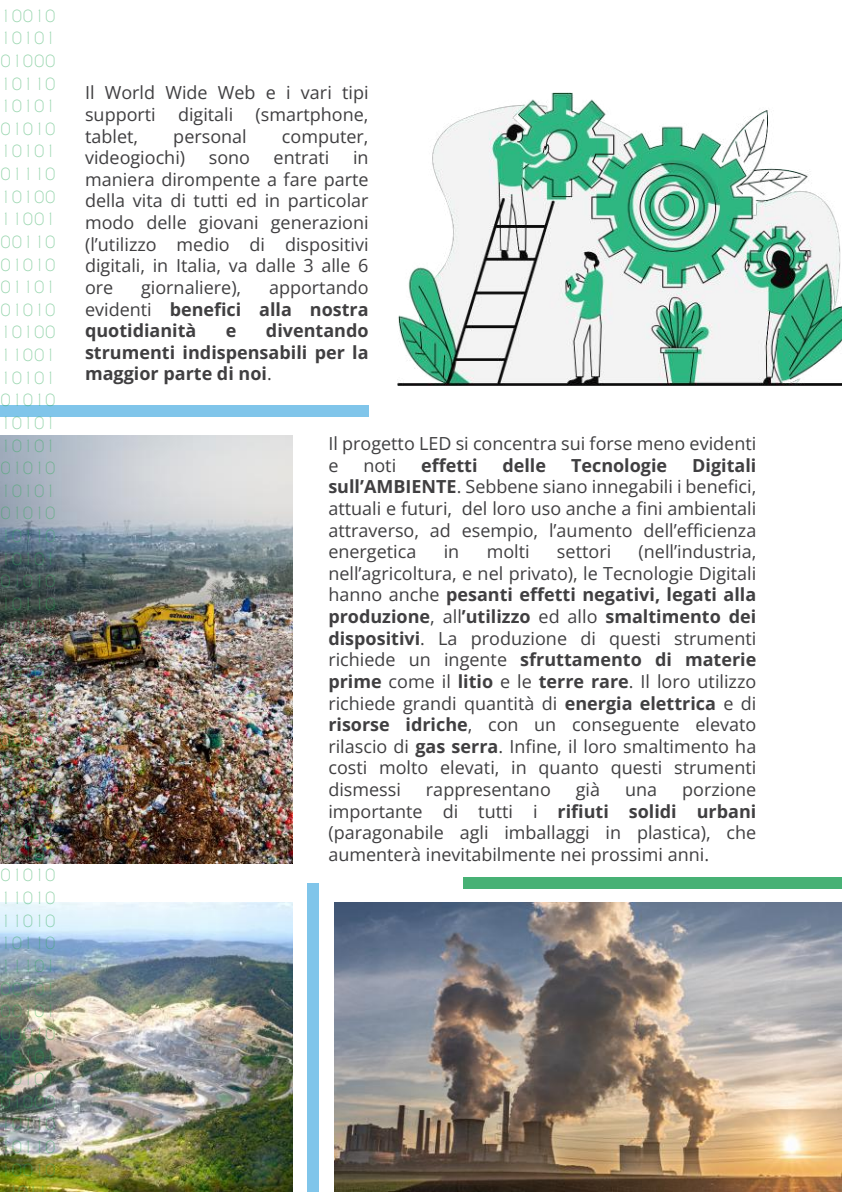
<style>
.page{position:relative;width:842px;height:1192px;background:#fff}
.page>*{position:absolute;margin:0;border:0;box-sizing:border-box;transform-origin:0 0}
.t1{font:18px/21.6px "Open Sans";color:#403f41;text-align:justify}
.t2{font:700 18px/21.6px "Open Sans";color:#403f41;text-align:justify}
.t3{font:16px/22.6px "Caviar Dreams";letter-spacing:.085em;color:rgb(43 169 88/.5);text-align:center}
.s1{font-weight:400}
.s2{font-weight:700}
</style>
<div class="page">
<div style="left:463px;top:877px;width:379px;height:11px;background:#47b175"></div>
<div style="left:308px;top:882px;width:11px;height:309px;background:#80c5ea"></div>
<div style="left:0;top:405px;width:369px;height:11px;background:#80c5ea"></div>
<img style="left:397px;top:93px;width:445px;height:292px">
<img style="left:335px;top:902px;width:507px;height:289px">
<img style="left:0;top:902px;width:292px;height:289px">
<img style="left:0;top:435px;width:292px;height:428px">
<p class="t3" style="left:1px;top:6px;width:56px">10010<br>10101<br>01000<br>10110<br>10101<br>01010<br>10101<br>01110<br>10100<br>11001<br>00110<br>01010<br>01101<br>01010<br>10100<br>11001<br>10101<br>01010<br>10101<br>10101<br>01010<br>10101<br>01010<br>10110<br>10101<br>01010<br>10110<br>10101<br>01010<br>10101<br>01010<br>10110<br>00001<br>00100<br>10101<br>01010<br>00001<br>01101<br>01010<br>11010<br>11010<br>10110<br>11101<br>00101<br>00101<br>00010<br>10101<br>10101<br>01000<br>10110<br>10110<br>10010<br>1 11</p>
<p class="t1" style="left:85px;top:82px;width:285px">Il World Wide Web e i vari tipi supporti digitali (smartphone, tablet,</p>
<p class="t1" style="left:173px;top:125px;width:75px">personal</p>
<p class="t1" style="left:282px;top:125px;width:88px">computer,</p>
<p class="t1" style="left:85px;top:146px;width:102px">videogiochi)</p>
<p class="t1" style="left:209px;top:146px;width:43px">sono</p>
<p class="t1" style="left:274px;top:146px;width:57px">entrati</p>
<p class="t1" style="left:85px;top:146px;width:285px;text-indent:268px">in maniera dirompente a fare parte della vita di tutti ed in particolar modo delle giovani generazioni (l’utilizzo medio di dispositivi digitali, in Italia, va dalle 3 alle 6 ore</p>
<p class="t2" style="left:85px;top:276px;width:285px;text-indent:184px"><span class="s1">apportando evidenti</span> benefici alla nostra quotidianità</p>
<p class="t1" style="left:141px;top:276px;width:102px">giornaliere),</p>
<p class="t2" style="left:85px;top:319px;width:285px;text-indent:181px">diventando strumenti indispensabili per la maggior parte di noi<span class="s1">.</span></p>
<p class="t2" style="left:226px;top:319px;width:12px">e</p>
<p class="t1" style="left:328px;top:432px;width:429px">Il progetto LED si concentra sui forse meno evidenti e</p>
<p class="t1" style="left:363px;top:454px;width:34px">noti</p>
<p class="t2" style="left:421px;top:454px;width:58px">effetti</p>
<p class="t2" style="left:502px;top:454px;width:45px">delle</p>
<p class="t2" style="left:571px;top:454px;width:98px">Tecnologie</p>
<p class="t1" style="left:328px;top:454px;width:429px;text-indent:364px"><span class="s2">Digitali sull’AMBIENTE</span>. Sebbene siano innegabili i benefici, attuali e futuri, del loro uso anche a fini ambientali attraverso, ad esempio, l’aumento dell’efficienza energetica</p>
<p class="t1" style="left:328px;top:540px;width:429px;text-indent:310px">(nell’industria, nell’agricoltura, e nel privato), le Tecnologie Digitali hanno anche <span class="s2">pesanti effetti negativi, legati alla produzione</span>, all<span class="s2">’utilizzo</span> ed allo <span class="s2">smaltimento dei dispositivi</span>. La produzione di questi strumenti richiede un ingente <span class="s2">sfruttamento di materie prime</span> come il <span class="s2">litio</span> e le <span class="s2">terre rare</span>. Il loro utilizzo richiede grandi quantità di <span class="s2">energia elettrica</span> e di <span class="s2">risorse idriche</span>, con un conseguente elevato rilascio di <span class="s2">gas serra</span>. Infine, il loro smaltimento ha costi molto elevati, in quanto questi strumenti dismessi</p>
<p class="t1" style="left:444px;top:540px;width:17px">in</p>
<p class="t1" style="left:487px;top:540px;width:44px">molti</p>
<p class="t1" style="left:557px;top:540px;width:56px">settori</p>
<p class="t1" style="left:426px;top:778px;width:126px">rappresentano</p>
<p class="t1" style="left:576px;top:778px;width:26px">già</p>
<p class="t1" style="left:625px;top:778px;width:34px">una</p>
<p class="t1" style="left:328px;top:778px;width:429px;text-indent:354px">porzione importante di tutti i <span class="s2">rifiuti solidi urbani </span>(paragonabile agli imballaggi in plastica), che aumenterà inevitabilmente nei prossimi anni.</p>
</div>
